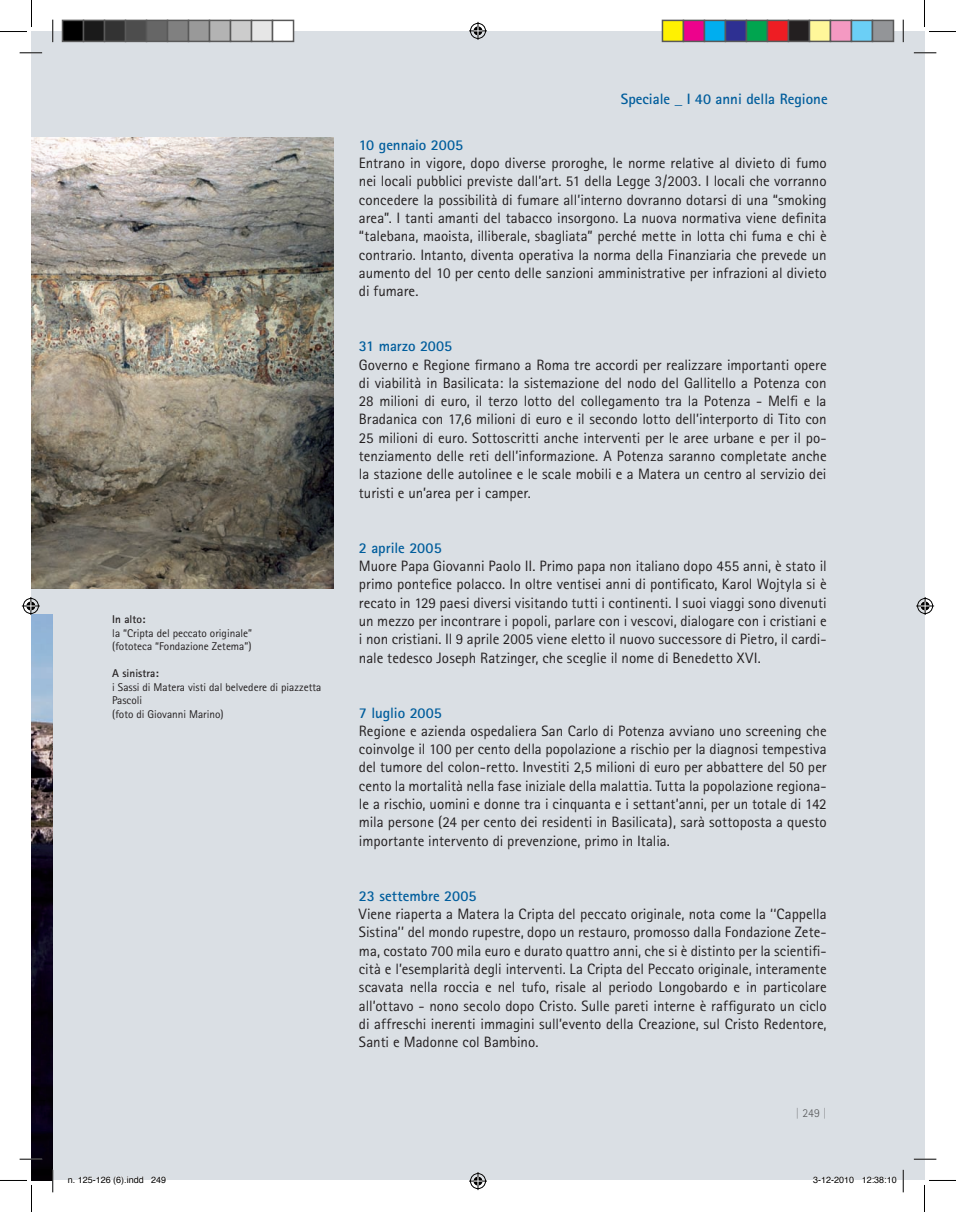
<style>
.page{position:relative;width:956px;height:1212px;background:#fff}
.page>*{position:absolute;margin:0;border:0;box-sizing:border-box;transform-origin:0 0}
.t1{font:15px/18.3px "Rotis Sans Serif";color:#231f20;text-align:justify}
.t2{font:700 15px "Rotis Sans Serif";color:#005d9c}
.t3{font:300 12px "Rotis Sans Serif";color:#57585a}
.t4{font:11.25px/13.5px "Rotis Sans Serif";color:#231f20}
.t5{font:700 11.25px "Rotis Sans Serif";color:#231f20}
.t6{font:9px "Helvetica";color:#000}
.s1{color:#8a8c8f}
</style>
<div class="page">
<div style="left:32px;top:32px;width:892px;height:1148px;background:#dadfe4"></div>
<img style="left:32px;top:138px;width:301px;height:451px">
<img style="left:32px;top:614px;width:21px;height:566px">
<svg style="left:20px;top:52px;width:22px;height:2px"></svg>
<svg style="left:914px;top:52px;width:22px;height:2px"></svg>
<svg style="left:20px;top:1158px;width:22px;height:1px"></svg>
<svg style="left:914px;top:1158px;width:22px;height:1px"></svg>
<svg style="left:52px;top:20px;width:2px;height:22px"></svg>
<svg style="left:52px;top:1169px;width:2px;height:22px"></svg>
<svg style="left:903px;top:20px;width:1px;height:22px"></svg>
<svg style="left:903px;top:1169px;width:1px;height:22px"></svg>
<svg style="left:0;top:0;width:32px;height:32px"></svg>
<svg style="left:0;top:1179px;width:32px;height:32px"></svg>
<svg style="left:924px;top:0;width:32px;height:32px"></svg>
<svg style="left:924px;top:1179px;width:32px;height:32px"></svg>
<svg style="left:469px;top:22px;width:18px;height:18px"></svg>
<svg style="left:469px;top:1172px;width:18px;height:17px"></svg>
<svg style="left:22px;top:597px;width:18px;height:18px"></svg>
<svg style="left:916px;top:597px;width:18px;height:18px"></svg>
<div style="left:63px;top:20px;width:21px;height:21px;background:#000"></div>
<div style="left:62px;top:20px;width:22px;height:22px;border:2px solid #595959"></div>
<div style="left:84px;top:20px;width:21px;height:21px;background:#1a1a1a"></div>
<div style="left:83px;top:20px;width:22px;height:22px;border:2px solid #595959"></div>
<div style="left:105px;top:20px;width:21px;height:21px;background:#333"></div>
<div style="left:104px;top:20px;width:22px;height:22px;border:2px solid #595959"></div>
<div style="left:126px;top:20px;width:21px;height:21px;background:#4d4d4d"></div>
<div style="left:125px;top:20px;width:22px;height:22px;border:2px solid #595959"></div>
<div style="left:147px;top:20px;width:21px;height:21px;background:#666"></div>
<div style="left:146px;top:20px;width:22px;height:22px;border:2px solid #595959"></div>
<div style="left:168px;top:20px;width:21px;height:21px;background:#808080"></div>
<div style="left:167px;top:20px;width:22px;height:22px;border:2px solid #595959"></div>
<div style="left:189px;top:20px;width:21px;height:21px;background:#999"></div>
<div style="left:188px;top:20px;width:22px;height:22px;border:2px solid #595959"></div>
<div style="left:210px;top:20px;width:21px;height:21px;background:#b3b3b3"></div>
<div style="left:209px;top:20px;width:22px;height:22px;border:2px solid #595959"></div>
<div style="left:231px;top:20px;width:21px;height:21px;background:#ccc"></div>
<div style="left:230px;top:20px;width:22px;height:22px;border:2px solid #595959"></div>
<div style="left:252px;top:20px;width:21px;height:21px;background:#e6e6e6"></div>
<div style="left:251px;top:20px;width:22px;height:22px;border:2px solid #595959"></div>
<div style="left:273px;top:20px;width:21px;height:21px;background:#fff"></div>
<div style="left:272px;top:20px;width:22px;height:22px;border:2px solid #595959"></div>
<div style="left:662px;top:20px;width:21px;height:21px;background:#fff101"></div>
<div style="left:662px;top:20px;width:22px;height:22px;border:2px solid #595959"></div>
<div style="left:683px;top:20px;width:21px;height:21px;background:#ed028c"></div>
<div style="left:683px;top:20px;width:22px;height:22px;border:2px solid #595959"></div>
<div style="left:704px;top:20px;width:21px;height:21px;background:#00aeef"></div>
<div style="left:704px;top:20px;width:22px;height:22px;border:2px solid #595959"></div>
<div style="left:725px;top:20px;width:21px;height:21px;background:#2e3092"></div>
<div style="left:725px;top:20px;width:22px;height:22px;border:2px solid #595959"></div>
<div style="left:746px;top:20px;width:21px;height:21px;background:#00a54f"></div>
<div style="left:746px;top:20px;width:22px;height:22px;border:2px solid #595959"></div>
<div style="left:767px;top:20px;width:21px;height:21px;background:#ee1d23"></div>
<div style="left:767px;top:20px;width:22px;height:22px;border:2px solid #595959"></div>
<div style="left:788px;top:20px;width:21px;height:21px;background:#231f20"></div>
<div style="left:788px;top:20px;width:22px;height:22px;border:2px solid #595959"></div>
<div style="left:809px;top:20px;width:21px;height:21px;background:#fff79a"></div>
<div style="left:809px;top:20px;width:22px;height:22px;border:2px solid #595959"></div>
<div style="left:830px;top:20px;width:21px;height:21px;background:#f499c2"></div>
<div style="left:830px;top:20px;width:22px;height:22px;border:2px solid #595959"></div>
<div style="left:851px;top:20px;width:21px;height:21px;background:#6bcff6"></div>
<div style="left:851px;top:20px;width:22px;height:22px;border:2px solid #595959"></div>
<div style="left:872px;top:20px;width:21px;height:21px;background:#939598"></div>
<div style="left:872px;top:20px;width:22px;height:22px;border:2px solid #595959"></div>
<svg style="left:68px;top:1176px;width:76px;height:4px"></svg>
<svg style="left:151px;top:1176px;width:16px;height:4px"></svg>
<svg style="left:813px;top:1176px;width:41px;height:4px"></svg>
<svg style="left:862px;top:1176px;width:35px;height:4px"></svg>
<p class="t2" style="left:621px;top:89px;width:208px">Speciale _ I 40 anni della Regione</p>
<p class="t2" style="left:359px;top:135px;width:106px">10 gennaio 2005</p>
<p class="t1" style="left:359px;top:154px;width:469px">Entrano in vigore, dopo diverse proroghe, le norme relative al divieto di fumo nei locali pubblici previste dall’art. 51 della Legge 3/2003. I locali che vorranno concedere la possibilità di fumare all’interno dovranno dotarsi di una “smoking area”. I tanti amanti del tabacco insorgono. La nuova normativa viene definita “talebana, maoista, illiberale, sbagliata” perché mette in lotta chi fuma e chi è contrario. Intanto, diventa operativa la norma della Finanziaria che prevede un aumento del 10 per cento delle sanzioni amministrative per infrazioni al divieto di fumare.</p>
<p class="t5" style="left:112px;top:612px;width:35px">In alto:</p>
<p class="t4" style="left:112px;top:626px;width:141px">la “Cripta del peccato originale” (fototeca “Fondazione Zetema”)</p>
<p class="t5" style="left:112px;top:666px;width:48px">A sinistra:</p>
<p class="t4" style="left:112px;top:680px;width:211px">i Sassi di Matera visti dal belvedere di piazzetta<br>Pascoli<br>(foto di Giovanni Marino)</p>
<p class="t2" style="left:359px;top:336px;width:95px">31 marzo 2005</p>
<p class="t1" style="left:359px;top:355px;width:469px">Governo e Regione firmano a Roma tre accordi per realizzare importanti opere di viabilità in Basilicata: la sistemazione del nodo del Gallitello a Potenza con 28 milioni di euro, il terzo lotto del collegamento tra la Potenza - Melfi e la Bradanica con 17,6 milioni di euro e il secondo lotto dell’interporto di Tito con 25 milioni di euro. Sottoscritti anche interventi per le aree urbane e per il po&shy;tenziamento delle reti dell’informazione. A Potenza saranno completate anche la stazione delle autolinee e le scale mobili e a Matera un centro al servizio dei turisti e un’area per i camper.</p>
<p class="t2" style="left:359px;top:538px;width:84px">2 aprile 2005</p>
<p class="t1" style="left:359px;top:556px;width:469px">Muore Papa Giovanni Paolo II. Primo papa non italiano dopo 455 anni, è stato il primo pontefice polacco. In oltre ventisei anni di pontificato, Karol Wojtyla si è recato in 129 paesi diversi visitando tutti i continenti. I suoi viaggi sono divenuti un mezzo per incontrare i popoli, parlare con i vescovi, dialogare con i cristiani e i non cristiani. Il 9 aprile 2005 viene eletto il nuovo successore di Pietro, il cardi&shy;nale tedesco Joseph Ratzinger, che sceglie il nome di Benedetto XVI.</p>
<p class="t2" style="left:359px;top:702px;width:85px">7 luglio 2005</p>
<p class="t1" style="left:359px;top:721px;width:469px">Regione e azienda ospedaliera San Carlo di Potenza avviano uno screening che coinvolge il 100 per cento della popolazione a rischio per la diagnosi tempestiva del tumore del colon-retto. Investiti 2,5 milioni di euro per abbattere del 50 per cento la mortalità nella fase iniziale della malattia. Tutta la popolazione regiona&shy;le a rischio, uomini e donne tra i cinquanta e i settant’anni, per un totale di 142 mila persone (24 per cento dei residenti in Basilicata), sarà sottoposta a questo importante intervento di prevenzione, primo in Italia.</p>
<p class="t2" style="left:359px;top:885px;width:119px">23 settembre 2005</p>
<p class="t1" style="left:359px;top:904px;width:469px">Viene riaperta a Matera la Cripta del peccato originale, nota come la ‘‘Cappella Sistina’’ del mondo rupestre, dopo un restauro, promosso dalla Fondazione Zete&shy;ma, costato 700 mila euro e durato quattro anni, che si è distinto per la scientifi&shy;cità e l’esemplarità degli interventi. La Cripta del Peccato originale, interamente scavata nella roccia e nel tufo, risale al periodo Longobardo e in particolare all’ottavo - nono secolo dopo Cristo. Sulle pareti interne è raffigurato un ciclo di affreschi inerenti immagini sull’evento della Creazione, sul Cristo Redentore, Santi e Madonne col Bambino.</p>
<p class="t3" style="left:796px;top:1105px;width:33px"><span class="s1">|</span> 249 <span class="s1">|</span></p>
<p class="t6" style="left:68px;top:1173px;width:100px">n. 125-126 (6).indd 249</p>
<p class="t6" style="left:813px;top:1173px;width:85px">3-12-2010 12:38:10</p>
</div>
